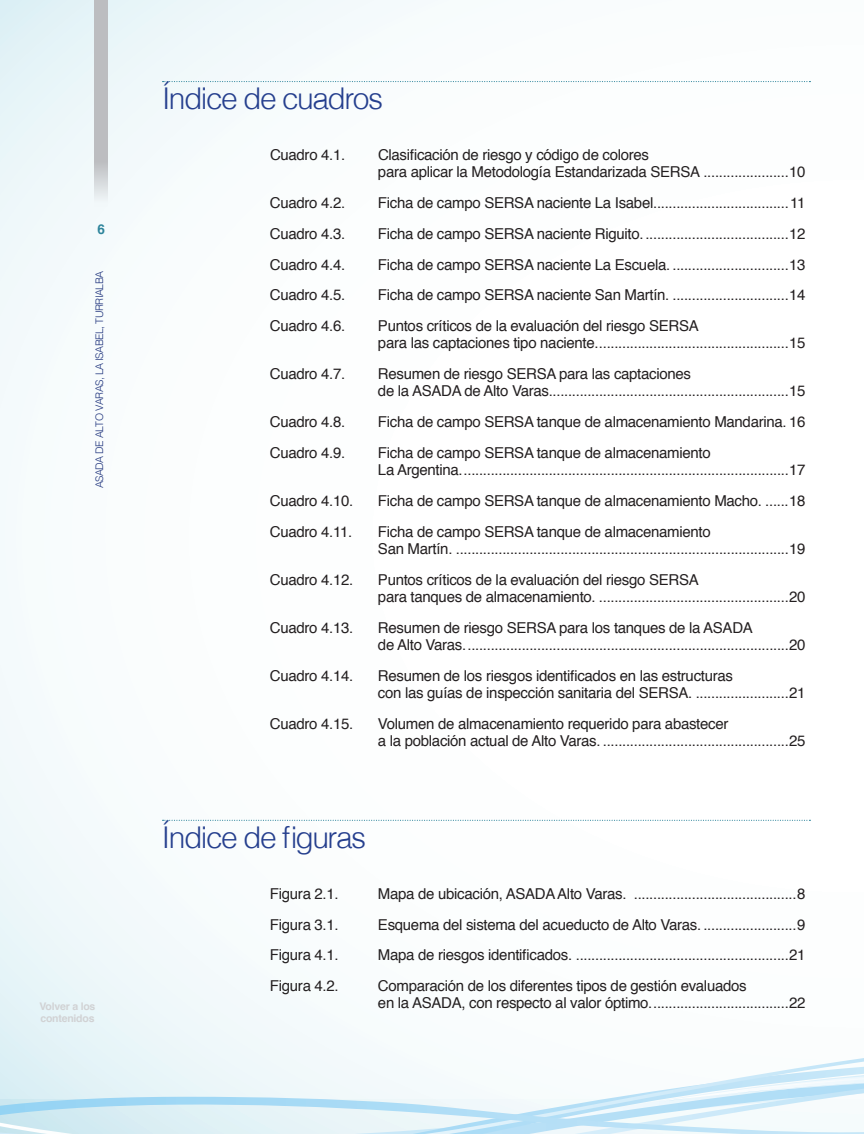
<style>
.page{position:relative;width:864px;height:1134px;background:#fff}
.page>*{position:absolute;margin:0;border:0;box-sizing:border-box;transform-origin:0 0}
.t1{font:300 30px "Helvetica";letter-spacing:-.05em;color:#253f8e}
.t2{font:15px/17.2px "Helvetica";letter-spacing:-.02em;color:#231f20}
.t3{font:700 13.5px "Helvetica";color:#2d849b}
.t4{font:300 10.5px "Helvetica";letter-spacing:-.05em;color:#253980}
.t5{font:700 10.5px/12.1px "Helvetica";letter-spacing:-.02em;color:#d1d2d4}
</style>
<div class="page">
<svg style="left:0;top:1058px;width:864px;height:9px"></svg>
<svg style="left:0;top:1067px;width:864px;height:67px"></svg>
<svg style="left:94px;top:0;width:14px;height:206px;background:#c2c3c6"></svg>
<svg style="left:163px;top:81px;width:647px;height:1px"></svg>
<svg style="left:163px;top:820px;width:647px;height:1px"></svg>
<p class="t3" style="left:97px;top:219px;width:9px">6</p>
<p class="t4" style="left:90px;top:488px;width:219px;rotate:-90deg">ASADA DE ALTO VARAS, LA ISABEL, TURRIALBA</p>
<p class="t5" style="left:40px;top:1000px;width:57px">Volver a los contenidos</p>
<h1 class="t1" style="left:162px;top:73px;width:223px">Índice de cuadros</h1>
<p class="t2" style="left:270px;top:147px;width:77px">Cuadro 4.1.</p>
<p class="t2" style="left:378px;top:147px;width:429px">Clasificación de riesgo y código de colores<br>para aplicar la Metodología Estandarizada SERSA ......................10</p>
<p class="t2" style="left:270px;top:195px;width:77px">Cuadro 4.2.</p>
<p class="t2" style="left:378px;top:195px;width:429px">Ficha de campo SERSA naciente La Isabel...................................11</p>
<p class="t2" style="left:270px;top:225px;width:77px">Cuadro 4.3.</p>
<p class="t2" style="left:378px;top:225px;width:429px">Ficha de campo SERSA naciente Riguito......................................12</p>
<p class="t2" style="left:270px;top:256px;width:77px">Cuadro 4.4.</p>
<p class="t2" style="left:378px;top:256px;width:429px">Ficha de campo SERSA naciente La Escuela. ..............................13</p>
<p class="t2" style="left:270px;top:287px;width:77px">Cuadro 4.5.</p>
<p class="t2" style="left:378px;top:287px;width:429px">Ficha de campo SERSA naciente San Martín. ..............................14</p>
<p class="t2" style="left:270px;top:318px;width:77px">Cuadro 4.6.</p>
<p class="t2" style="left:378px;top:318px;width:429px">Puntos críticos de la evaluación del riesgo SERSA<br>para las captaciones tipo naciente..................................................15</p>
<p class="t2" style="left:270px;top:366px;width:77px">Cuadro 4.7.</p>
<p class="t2" style="left:378px;top:366px;width:429px">Resumen de riesgo SERSA para las captaciones<br>de la ASADA de Alto Varas..............................................................15</p>
<p class="t2" style="left:270px;top:414px;width:77px">Cuadro 4.8.</p>
<p class="t2" style="left:378px;top:414px;width:429px">Ficha de campo SERSA tanque de almacenamiento Mandarina. 16</p>
<p class="t2" style="left:270px;top:444px;width:77px">Cuadro 4.9.</p>
<p class="t2" style="left:378px;top:444px;width:429px">Ficha de campo SERSA tanque de almacenamiento<br>La Argentina.....................................................................................17</p>
<p class="t2" style="left:270px;top:492px;width:85px">Cuadro 4.10.</p>
<p class="t2" style="left:378px;top:492px;width:429px">Ficha de campo SERSA tanque de almacenamiento Macho. ......18</p>
<p class="t2" style="left:270px;top:523px;width:84px">Cuadro 4.11.</p>
<p class="t2" style="left:378px;top:523px;width:429px">Ficha de campo SERSA tanque de almacenamiento<br>San Martín. ......................................................................................19</p>
<p class="t2" style="left:270px;top:571px;width:85px">Cuadro 4.12.</p>
<p class="t2" style="left:378px;top:571px;width:429px">Puntos críticos de la evaluación del riesgo SERSA<br>para tanques de almacenamiento. .................................................20</p>
<p class="t2" style="left:270px;top:619px;width:85px">Cuadro 4.13.</p>
<p class="t2" style="left:378px;top:619px;width:429px">Resumen de riesgo SERSA para los tanques de la ASADA<br>de Alto Varas....................................................................................20</p>
<p class="t2" style="left:270px;top:667px;width:85px">Cuadro 4.14.</p>
<p class="t2" style="left:378px;top:667px;width:429px">Resumen de los riesgos identificados en las estructuras<br>con las guías de inspección sanitaria del SERSA. ........................21</p>
<p class="t2" style="left:270px;top:715px;width:85px">Cuadro 4.15.</p>
<p class="t2" style="left:378px;top:715px;width:429px">Volumen de almacenamiento requerido para abastecer<br>a la población actual de Alto Varas. ................................................25</p>
<h1 class="t1" style="left:162px;top:812px;width:206px">Índice de figuras</h1>
<p class="t2" style="left:270px;top:885px;width:70px">Figura 2.1.</p>
<p class="t2" style="left:378px;top:885px;width:429px">Mapa de ubicación, ASADA Alto Varas. ..........................................8</p>
<p class="t2" style="left:270px;top:916px;width:70px">Figura 3.1.</p>
<p class="t2" style="left:378px;top:916px;width:429px">Esquema del sistema del acueducto de Alto Varas. ........................9</p>
<p class="t2" style="left:270px;top:947px;width:70px">Figura 4.1.</p>
<p class="t2" style="left:378px;top:947px;width:429px">Mapa de riesgos identificados. .......................................................21</p>
<p class="t2" style="left:270px;top:978px;width:70px">Figura 4.2.</p>
<p class="t2" style="left:378px;top:978px;width:429px">Comparación de los diferentes tipos de gestión evaluados<br>en la ASADA, con respecto al valor óptimo....................................22</p>
</div>
